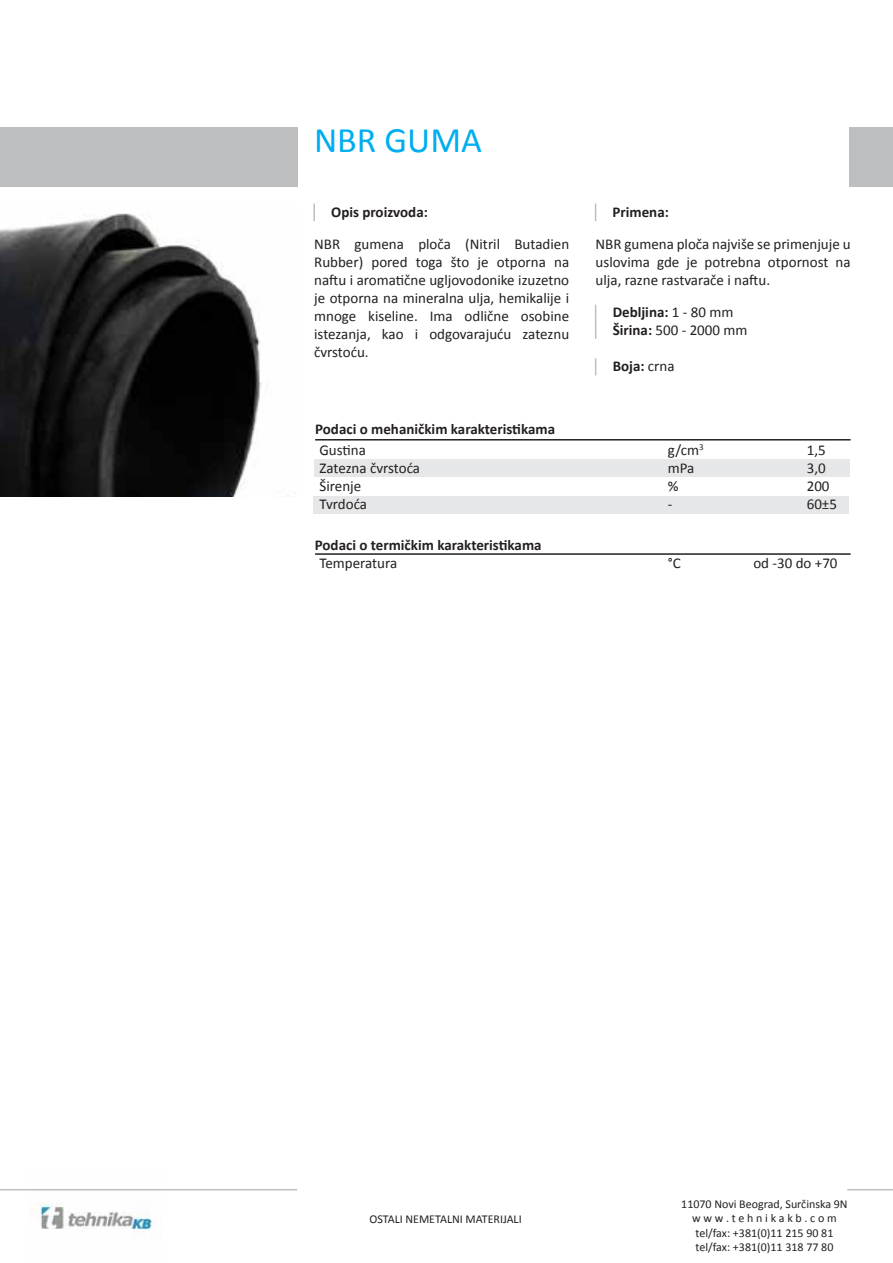
<style>
.page{position:relative;width:893px;height:1263px;background:#fff}
.page>*{position:absolute;margin:0;border:0;box-sizing:border-box;transform-origin:0 0}
.t1{font:36px "Calibri";color:#00aeef}
.t2{font:15px/18px "Calibri";color:#231f20}
.t3{font:700 15px/18px "Calibri";color:#231f20}
.t4{font:12px/14.4px "Calibri";color:#231f20;text-align:center}
.s1{font-weight:400}
</style>
<div class="page">
<div style="left:0;top:128px;width:297px;height:59px;background:#bcbec0"></div>
<div style="left:849px;top:128px;width:44px;height:59px;background:#bcbec0"></div>
<img style="left:29px;top:1190px;width:133px;height:47px">
<hr style="left:0;top:1189px;width:297px;height:1px;background:#bcbec0">
<hr style="left:847px;top:1189px;width:46px;height:1px;background:#bcbec0">
<svg style="left:313px;top:204px;width:2px;height:17px"></svg>
<svg style="left:595px;top:204px;width:1px;height:17px"></svg>
<hr style="left:595px;top:305px;width:1px;height:34px;background:#bcbec0">
<hr style="left:315px;top:439px;width:536px;height:1px;background:#231f20">
<div style="left:314px;top:460px;width:536px;height:17px;background:#e6e7e8"></div>
<div style="left:314px;top:496px;width:535px;height:17px;background:#e6e7e8"></div>
<svg style="left:595px;top:358px;width:1px;height:17px"></svg>
<hr style="left:315px;top:553px;width:536px;height:2px;background:#231f20">
<img style="left:0;top:213px;width:295px;height:283px">
<h1 class="t1" style="left:314px;top:117px;width:169px">NBR GUMA</h1>
<p class="t3" style="left:331px;top:203px;width:98px">Opis proizvoda:</p>
<p class="t2" style="left:314px;top:235px;width:256px;text-align:justify">NBR gumena ploča (Nitril Butadien Rubber) pored toga što je otporna na naftu i aromatične ugljovodonike izuzetno je otporna na mineralna ulja, hemikalije i mnoge kiseline. Ima odlične osobine istezanja, kao i odgovarajuću zateznu čvrstoću.</p>
<p class="t3" style="left:613px;top:203px;width:58px">Primena:</p>
<p class="t2" style="left:596px;top:235px;width:256px;text-align:justify">NBR gumena ploča najviše se primenjuje u uslovima gde je potrebna otpornost na ulja, razne rastvarače i naftu.</p>
<p class="t3" style="left:613px;top:303px;width:136px">Debljina: <span class="s1">1 - 80 mm<br></span>Širina: <span class="s1">500 - 2000 mm</span></p>
<p class="t3" style="left:613px;top:357px;width:63px">Boja: <span class="s1">crna</span></p>
<p class="t3" style="left:315px;top:420px;width:241px">Podaci o mehaničkim karakteristikama</p>
<p class="t2" style="left:320px;top:441px;width:102px">Gustina<br>Zatezna čvrstoća<br>Širenje<br>Tvrdoća</p>
<p class="t2" style="left:807px;top:441px;width:32px">1,5<br>3,0<br>200<br>60±5</p>
<p class="t2" style="left:668px;top:441px;width:38px">g/cm<sup>3 </sup>mPa %<br>-</p>
<p class="t3" style="left:315px;top:536px;width:228px">Podaci o termičkim karakteristikama</p>
<p class="t2" style="left:320px;top:554px;width:79px">Temperatura</p>
<p class="t2" style="left:668px;top:554px;width:15px">°C</p>
<p class="t2" style="left:753px;top:554px;width:86px">od -30 do +70</p>
<p class="t4" style="left:369px;top:1211px;width:154px">OSTALI NEMETALNI MATERIJALI</p>
<p class="t4" style="left:681px;top:1197px;width:168px">11070 Novi Beograd, Surčinska 9N w w w . t e h n i k a k b . c o m tel/fax: +381(0)11 215 90 81 tel/fax: +381(0)11 318 77 80</p>
</div>
